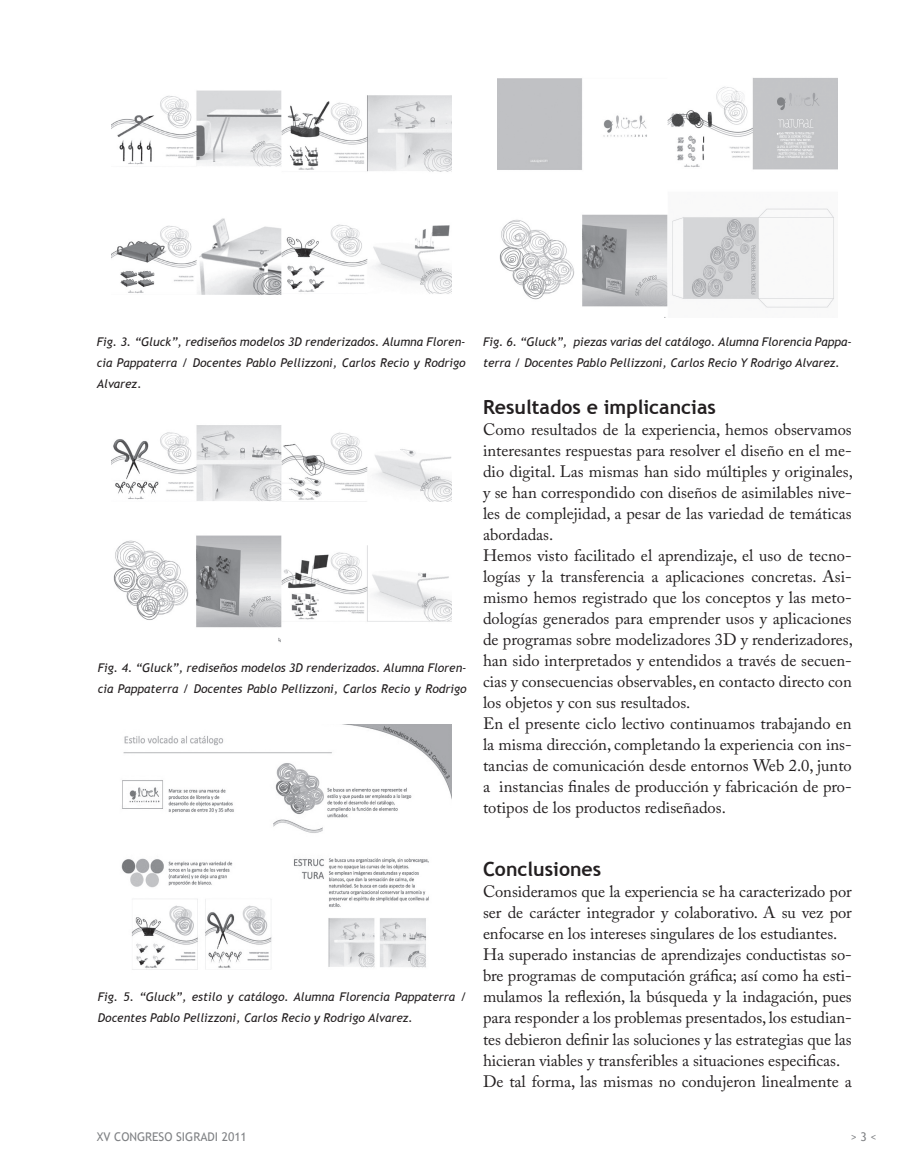
<style>
.page{position:relative;width:915px;height:1170px;background:#fff}
.page>*{position:absolute;margin:0;border:0;box-sizing:border-box;transform-origin:0 0}
.t1{font:700 19.5px "Trebuchet MS";color:#231f20}
.t2{font:16.5px/21px "Adobe Caslon Pro";color:#231f20}
.t3{font:italic 12px/21px "Trebuchet MS";color:#231f20}
.t4{font:12px "Trebuchet MS";color:#808285}
</style>
<div class="page">
<img style="left:111px;top:90px;width:340px;height:205px">
<img style="left:111px;top:425px;width:340px;height:217px">
<img style="left:121px;top:724px;width:330px;height:246px">
<img style="left:497px;top:78px;width:340px;height:240px">
<p class="t3" style="left:97px;top:331px;width:370px;text-align:justify">Fig. 3. “Gluck”, rediseños modelos 3D renderizados. Alumna Floren&shy;cia Pappaterra / Docentes Pablo Pellizzoni, Carlos Recio y Rodrigo Alvarez.</p>
<p class="t3" style="left:98px;top:657px;width:370px">Fig. 4. “Gluck”, rediseños modelos 3D renderizados. Alumna Floren&shy;cia Pappaterra / Docentes Pablo Pellizzoni, Carlos Recio y Rodrigo</p>
<p class="t3" style="left:483px;top:331px;width:370px">Fig. 6. “Gluck”, piezas varias del catálogo. Alumna Florencia Pappa&shy;terra / Docentes Pablo Pellizzoni, Carlos Recio Y Rodrigo Alvarez.</p>
<p class="t1" style="left:483px;top:395px;width:234px">Resultados e implicancias</p>
<p class="t2" style="left:483px;top:419px;width:371px">Como resultados de la experiencia, hemos observamos interesantes respuestas para resolver el diseño en el me&shy;dio digital. Las mismas han sido múltiples y originales, y se han correspondido con diseños de asimilables nive&shy;les de complejidad, a pesar de las variedad de temáticas abordadas.<br>Hemos visto facilitado el aprendizaje, el uso de tecno&shy;logías y la transferencia a aplicaciones concretas. Asi&shy;mismo hemos registrado que los conceptos y las meto&shy;dologías generados para emprender usos y aplicaciones de programas sobre modelizadores 3D y renderizadores, han sido interpretados y entendidos a través de secuen&shy;cias y consecuencias observables, en contacto directo con los objetos y con sus resultados.<br>En el presente ciclo lectivo continuamos trabajando en la misma dirección, completando la experiencia con ins&shy;tancias de comunicación desde entornos Web 2.0, junto a instancias finales de producción y fabricación de pro&shy;totipos de los productos rediseñados.</p>
<p class="t3" style="left:98px;top:986px;width:370px">Fig. 5. “Gluck”, estilo y catálogo. Alumna Florencia Pappaterra /<br>Docentes Pablo Pellizzoni, Carlos Recio y Rodrigo Alvarez.</p>
<p class="t1" style="left:483px;top:857px;width:120px">Conclusiones</p>
<p class="t2" style="left:483px;top:881px;width:370px">Consideramos que la experiencia se ha caracterizado por ser de carácter integrador y colaborativo. A su vez por enfocarse en los intereses singulares de los estudiantes.<br>Ha superado instancias de aprendizajes conductistas so&shy;bre programas de computación gráfica; así como ha esti&shy;mulamos la reflexión, la búsqueda y la indagación, pues para responder a los problemas presentados, los estudian&shy;tes debieron definir las soluciones y las estrategias que las hicieran viables y transferibles a situaciones especificas.<br>De tal forma, las mismas no condujeron linealmente a</p>
<p class="t4" style="left:97px;top:1129px;width:152px">XV CONGRESO SIGRADI 2011</p>
<p class="t4" style="left:850px;top:1129px;width:28px">&gt; 3 &lt;</p>
</div>
